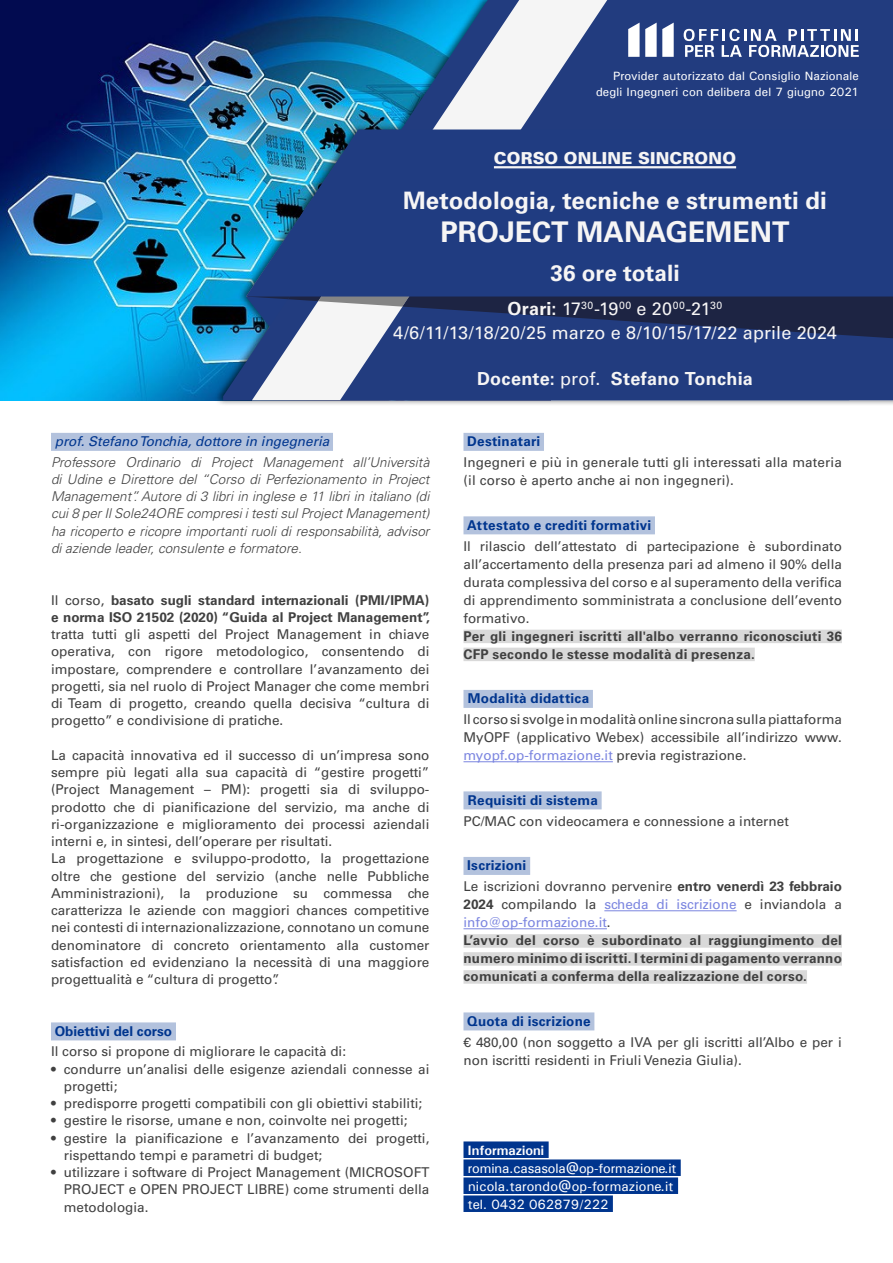
<style>
.page{position:relative;width:893px;height:1263px;background:#fff}
.page>*{position:absolute;margin:0;border:0;box-sizing:border-box;transform-origin:0 0}
.t1{font:700 28.5px "Univers LT Std";color:#f6f5f5}
.t2{font:700 24px "Univers LT Std";letter-spacing:.005em;color:#f6f5f5}
.t3{font:700 22.5px "Univers LT Std";letter-spacing:.005em;color:#f6f5f5}
.t4{font:18px/24px "Univers LT Std";color:#f6f5f5;text-align:center}
.t5{font:700 18px "Univers LT Std";letter-spacing:.01em;color:#f6f5f5}
.t6{font:900 16.5px "Univers LT Std";letter-spacing:.01em;color:#f6f5f5}
.t7{font:13.5px/17.2px "Univers LT Std";color:#404040}
.t8{font:700 13.5px/18px "Univers LT Std";letter-spacing:.015em;color:#404040}
.t9{font:italic 300 13.5px/17.2px "Univers LT Std";color:#404040;text-align:justify}
.t10{font:700 13.5px "Univers LT Std";letter-spacing:.02em;color:#00358e}
.t11{font:13.5px/18px "Univers";letter-spacing:-.01em;color:#fff}
.t12{font:italic 13.5px "Univers LT Std";color:#00358e}
.t13{font:700 13.5px "Univers LT Std";color:#00358e}
.t14{font:700 13.5px "Univers";color:#fff}
.t15{font:12px/16.5px "Univers";letter-spacing:.01em;color:#fff;text-align:right}
.s1{font-weight:700}
.s2{font-weight:400}
.s3{color:#7b85e0}
.s4{font-weight:700;color:#00358e}
.s5{font-weight:400;color:#7b85e0}
</style>
<div class="page">
<img style="left:0;top:0;width:214px;height:400px">
<div style="left:214px;top:0;width:679px;height:406px;background:#000;opacity:.6"></div>
<img style="left:223px;top:0;width:29px;height:400px">
<img style="left:252px;top:0;width:88px;height:400px">
<svg style="left:340px;top:0;width:553px;height:400px;background:#395e96"></svg>
<svg style="left:246px;top:296px;width:267px;height:44px"></svg>
<svg style="left:402px;top:296px;width:491px;height:42px;background:#1f2d5a"></svg>
<svg style="left:246px;top:129px;width:647px;height:167px;background:#204386"></svg>
<hr style="left:494px;top:166px;width:242px;height:2px;background:#f6f5f5">
<div style="left:51px;top:433px;width:282px;height:18px;background:#b3c2dd"></div>
<div style="left:51px;top:1022px;width:125px;height:18px;background:#b3c2dd"></div>
<div style="left:463px;top:433px;width:81px;height:18px;background:#b3c2dd"></div>
<div style="left:463px;top:516px;width:192px;height:18px;background:#b3c2dd"></div>
<div style="left:463px;top:630px;width:379px;height:13px;background:#d9d9d9"></div>
<div style="left:463px;top:648px;width:292px;height:13px;background:#d9d9d9"></div>
<div style="left:463px;top:690px;width:130px;height:18px;background:#b3c2dd"></div>
<hr style="left:463px;top:761px;width:150px;height:1px;background:#7b85e0">
<div style="left:463px;top:791px;width:139px;height:18px;background:#b3c2dd"></div>
<div style="left:463px;top:857px;width:67px;height:18px;background:#b3c2dd"></div>
<hr style="left:604px;top:910px;width:133px;height:1px;background:#7b85e0">
<hr style="left:463px;top:928px;width:144px;height:1px;background:#7b85e0">
<div style="left:463px;top:934px;width:379px;height:14px;background:#d9d9d9"></div>
<div style="left:463px;top:952px;width:379px;height:14px;background:#d9d9d9"></div>
<div style="left:463px;top:970px;width:344px;height:14px;background:#d9d9d9"></div>
<div style="left:463px;top:1012px;width:131px;height:18px;background:#b3c2dd"></div>
<div style="left:463px;top:1141px;width:86px;height:17px;background:#00358e"></div>
<div style="left:463px;top:1159px;width:218px;height:17px;background:#00358e"></div>
<div style="left:463px;top:1177px;width:215px;height:17px;background:#00358e"></div>
<div style="left:463px;top:1195px;width:150px;height:17px;background:#00358e"></div>
<svg style="left:628px;top:23px;width:46px;height:34px"></svg>
<svg style="left:684px;top:29px;width:175px;height:28px"></svg>
<p class="t15" style="left:596px;top:67px;width:264px">Provider autorizzato dal Consiglio Nazionale degli Ingegneri con delibera del 7 giugno 2021</p>
<p class="t6" style="left:494px;top:147px;width:244px">CORSO ONLINE SINCRONO</p>
<h2 class="t2" style="left:403px;top:186px;width:425px">Metodologia, tecniche e strumenti di</h2>
<h1 class="t1" style="left:441px;top:215px;width:350px">PROJECT MANAGEMENT</h1>
<h3 class="t3" style="left:550px;top:259px;width:131px">36 ore totali</h3>
<h3 class="t4" style="left:393px;top:297px;width:445px"><span class="s1">Orari:</span> 17<sup>30</sup>-19<sup>00</sup> e 20<sup>00</sup>-21<sup>30<br></sup>4/6/11/13/18/20/25 marzo e 8/10/15/17/22 aprile 2024</h3>
<h3 class="t5" style="left:477px;top:368px;width:277px">Docente: <span class="s2">prof.</span> Stefano Tonchia</h3>
<p class="t12" style="left:55px;top:434px;width:276px">prof. Stefano Tonchia, dottore in ingegneria</p>
<p class="t9" style="left:51px;top:453px;width:380px">Professore Ordinario di Project Management all’Università di Udine e Direttore del “Corso di Perfezionamento in Project Management”. Autore di 3 libri in inglese e 11 libri in italiano (di cui 8 per Il Sole24ORE compresi i testi sul Project Management) ha ricoperto e ricopre importanti ruoli di responsabilità, advisor di aziende leader, consulente e formatore.</p>
<p class="t8" style="left:51px;top:591px;width:381px;line-height:17.2px"><span class="s2">Il corso,</span> basato sugli standard internazionali (PMI/IPMA) e norma ISO 21502 (2020) “Guida al Project Management”,</p>
<p class="t7" style="left:51px;top:626px;width:380px;text-align:justify">tratta tutti gli aspetti del Project Management in chiave operativa, con rigore metodologico, consentendo di impostare, comprendere e controllare l’avanzamento dei progetti, sia nel ruolo di Project Manager che come membri di Team di progetto, creando quella decisiva “cultura di progetto” e condivisione di pratiche.</p>
<p class="t7" style="left:51px;top:747px;width:380px">La capacità innovativa ed il successo di un’impresa sono sempre più legati alla sua capacità di “gestire progetti” (Project Management – PM): progetti sia di sviluppo&shy;prodotto che di pianificazione del servizio, ma anche di ri-organizzazione e miglioramento dei processi aziendali interni e, in sintesi, dell’operare per risultati.<br>La progettazione e sviluppo-prodotto, la progettazione oltre che gestione del servizio (anche nelle Pubbliche Amministrazioni), la produzione su commessa che caratterizza le aziende con maggiori chances competitive nei contesti di internazionalizzazione, connotano un comune denominatore di concreto orientamento alla customer satisfaction ed evidenziano la necessità di una maggiore progettualità e “cultura di progetto”.</p>
<p class="t13" style="left:55px;top:1023px;width:119px">Obiettivi del corso</p>
<p class="t7" style="left:51px;top:1043px;width:297px">Il corso si propone di migliorare le capacità di:</p>
<p class="t7" style="left:64px;top:1060px;width:367px;text-indent:-13px">• condurre un’analisi delle esigenze aziendali connesse ai progetti;</p>
<p class="t7" style="left:51px;top:1095px;width:373px">• predisporre progetti compatibili con gli obiettivi stabiliti;</p>
<p class="t7" style="left:51px;top:1112px;width:358px">• gestire le risorse, umane e non, coinvolte nei progetti;</p>
<p class="t7" style="left:64px;top:1129px;width:367px;text-indent:-13px">• gestire la pianificazione e l’avanzamento dei progetti, rispettando tempi e parametri di budget;</p>
<p class="t7" style="left:64px;top:1164px;width:367px;text-align:justify;text-indent:-13px">• utilizzare i software di Project Management (MICROSOFT PROJECT e OPEN PROJECT LIBRE) come strumenti della metodologia.</p>
<p class="t10" style="left:467px;top:434px;width:74px">Destinatari</p>
<p class="t7" style="left:463px;top:454px;width:380px;line-height:18px">Ingegneri e più in generale tutti gli interessati alla materia (il corso è aperto anche ai non ingegneri).</p>
<p class="t10" style="left:467px;top:517px;width:185px">Attestato e crediti formativi</p>
<p class="t7" style="left:463px;top:537px;width:380px;line-height:18px;text-align:justify">Il rilascio dell’attestato di partecipazione è subordinato all’accertamento della presenza pari ad almeno il 90% della durata complessiva del corso e al superamento della verifica di apprendimento somministrata a conclusione dell’evento formativo.</p>
<p class="t8" style="left:463px;top:627px;width:380px">Per gli ingegneri iscritti all'albo verranno riconosciuti 36<br>CFP secondo le stesse modalità di presenza.</p>
<p class="t10" style="left:468px;top:691px;width:123px">Modalità didattica</p>
<p class="t7" style="left:463px;top:711px;width:380px;line-height:18px;text-align:justify">Il corso si svolge in modalità online sincrona sulla piattaforma MyOPF (applicativo Webex) accessibile all’indirizzo www. <span class="s3">myopf.op-formazione.it</span> previa registrazione.</p>
<p class="t10" style="left:468px;top:792px;width:131px">Requisiti di sistema</p>
<p class="t7" style="left:463px;top:812px;width:327px">PC/MAC con videocamera e connessione a internet</p>
<p class="t7" style="left:463px;top:855px;width:380px;line-height:21px"><span class="s4">Iscrizioni<br></span>Le iscrizioni dovranno pervenire <span class="s1">entro venerdì 23 febbraio</span></p>
<p class="t8" style="left:463px;top:896px;width:380px">2024 <span class="s2">compilando la</span> <span class="s5">scheda di iscrizione</span> <span class="s2">e inviandola a </span><span class="s5">info@op-formazione.it</span><span class="s2">.<br></span>L’avvio del corso è subordinato al raggiungimento del numero minimo di iscritti. I termini di pagamento verranno comunicati a conferma della realizzazione del corso.</p>
<p class="t10" style="left:467px;top:1013px;width:125px">Quota di iscrizione</p>
<p class="t7" style="left:463px;top:1033px;width:380px;line-height:18px">€ 480,00 (non soggetto a IVA per gli iscritti all’Albo e per i non iscritti residenti in Friuli Venezia Giulia).</p>
<p class="t14" style="left:468px;top:1142px;width:78px">Informazioni</p>
<p class="t11" style="left:468px;top:1159px;width:210px">romina.casasola@op-formazione.it nicola.tarondo@op-formazione.it tel. 0432 062879/222</p>
</div>
